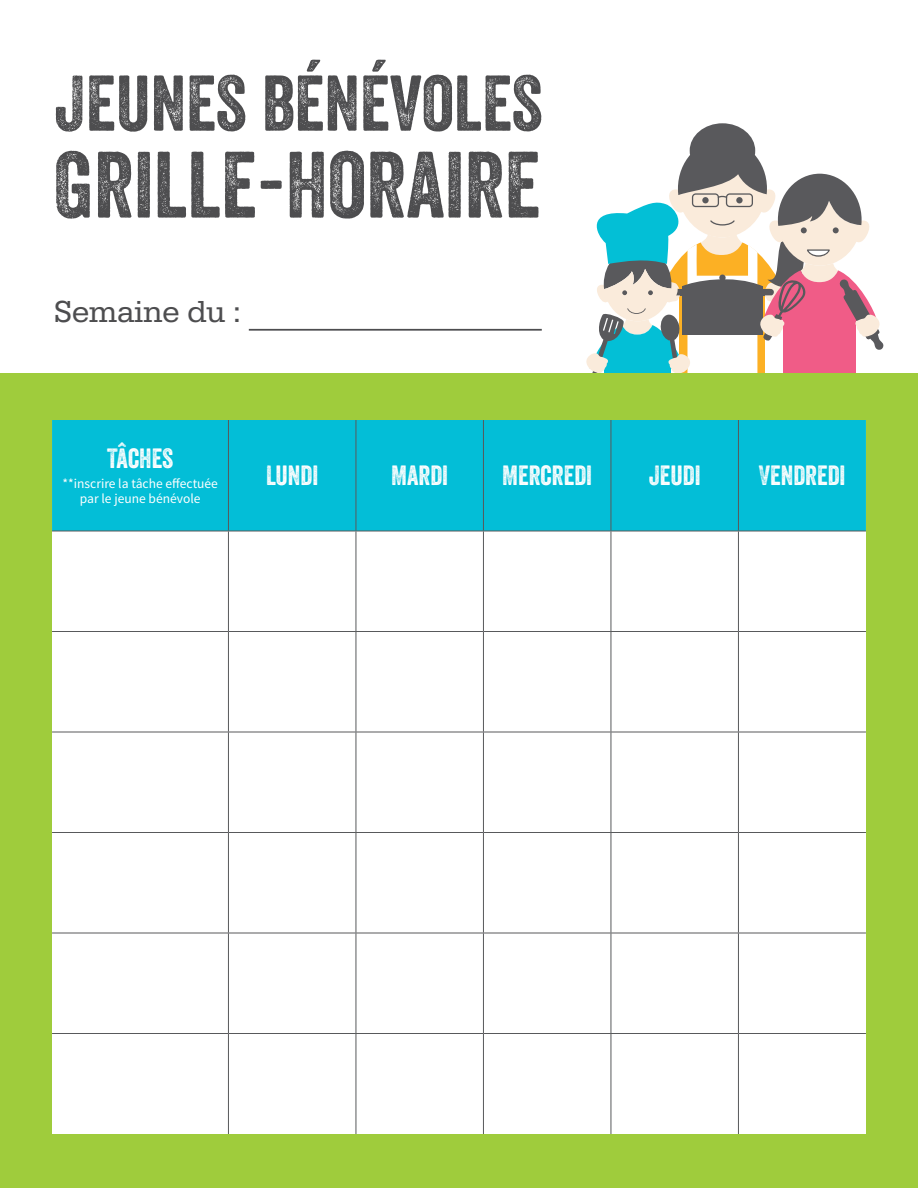
<style>
.page{position:relative;width:918px;height:1188px;background:#fff}
.page>*{position:absolute;margin:0;border:0;box-sizing:border-box;transform-origin:0 0}
.t1{font:90.9px "Veneer Two";color:#4d4d4f}
.t2{font:76.2px "Veneer Two";color:#4d4d4f}
.t3{font:31.5px "Serifa";color:#4d4d4f}
.t4{font:27px "Veneer Two";color:#fff}
.t5{font:13.5px/15px "Source Sans Pro";color:#fff;text-align:center}
</style>
<div class="page">
<div style="left:690px;top:123px;width:65px;height:55px;background:#59595c;border-radius:50%"></div>
<svg style="left:585px;top:140px;width:299px;height:234px"></svg>
<hr style="left:249px;top:329px;width:293px;height:2px;background:#4d4d4f">
<div style="left:0;top:374px;width:918px;height:814px;background:#9fcc3c"></div>
<div style="left:52px;top:420px;width:814px;height:714px;background:#fff"></div>
<div style="left:52px;top:420px;width:814px;height:111px;background:#03bed7"></div>
<hr style="left:228px;top:420px;width:1px;height:111px;background:#58595b">
<hr style="left:356px;top:420px;width:1px;height:111px;background:#58595b">
<hr style="left:483px;top:420px;width:1px;height:111px;background:#58595b">
<hr style="left:611px;top:420px;width:1px;height:111px;background:#58595b">
<hr style="left:738px;top:420px;width:1px;height:111px;background:#58595b">
<hr style="left:52px;top:531px;width:176px;height:1px;background:#58595b">
<hr style="left:228px;top:531px;width:128px;height:1px;background:#58595b">
<hr style="left:228px;top:531px;width:1px;height:100px;background:#58595b">
<hr style="left:356px;top:531px;width:127px;height:1px;background:#58595b">
<hr style="left:356px;top:531px;width:1px;height:100px;background:#58595b">
<hr style="left:483px;top:531px;width:128px;height:1px;background:#58595b">
<hr style="left:483px;top:531px;width:1px;height:100px;background:#58595b">
<hr style="left:611px;top:531px;width:127px;height:1px;background:#58595b">
<hr style="left:611px;top:531px;width:1px;height:100px;background:#58595b">
<hr style="left:738px;top:531px;width:128px;height:1px;background:#58595b">
<hr style="left:738px;top:531px;width:1px;height:100px;background:#58595b">
<hr style="left:52px;top:631px;width:176px;height:1px;background:#58595b">
<hr style="left:228px;top:631px;width:128px;height:1px;background:#58595b">
<hr style="left:228px;top:632px;width:1px;height:100px;background:#58595b">
<hr style="left:356px;top:631px;width:127px;height:1px;background:#58595b">
<hr style="left:356px;top:632px;width:1px;height:100px;background:#58595b">
<hr style="left:483px;top:631px;width:128px;height:1px;background:#58595b">
<hr style="left:483px;top:632px;width:1px;height:100px;background:#58595b">
<hr style="left:611px;top:631px;width:127px;height:1px;background:#58595b">
<hr style="left:611px;top:632px;width:1px;height:100px;background:#58595b">
<hr style="left:738px;top:631px;width:128px;height:1px;background:#58595b">
<hr style="left:738px;top:632px;width:1px;height:100px;background:#58595b">
<hr style="left:52px;top:732px;width:176px;height:1px;background:#58595b">
<hr style="left:228px;top:732px;width:128px;height:1px;background:#58595b">
<hr style="left:228px;top:732px;width:1px;height:100px;background:#58595b">
<hr style="left:356px;top:732px;width:127px;height:1px;background:#58595b">
<hr style="left:356px;top:732px;width:1px;height:100px;background:#58595b">
<hr style="left:483px;top:732px;width:128px;height:1px;background:#58595b">
<hr style="left:483px;top:732px;width:1px;height:100px;background:#58595b">
<hr style="left:611px;top:732px;width:127px;height:1px;background:#58595b">
<hr style="left:611px;top:732px;width:1px;height:100px;background:#58595b">
<hr style="left:738px;top:732px;width:128px;height:1px;background:#58595b">
<hr style="left:738px;top:732px;width:1px;height:100px;background:#58595b">
<hr style="left:52px;top:832px;width:176px;height:1px;background:#58595b">
<hr style="left:228px;top:832px;width:128px;height:1px;background:#58595b">
<hr style="left:228px;top:833px;width:1px;height:100px;background:#58595b">
<hr style="left:356px;top:832px;width:127px;height:1px;background:#58595b">
<hr style="left:356px;top:833px;width:1px;height:100px;background:#58595b">
<hr style="left:483px;top:832px;width:128px;height:1px;background:#58595b">
<hr style="left:483px;top:833px;width:1px;height:100px;background:#58595b">
<hr style="left:611px;top:832px;width:127px;height:1px;background:#58595b">
<hr style="left:611px;top:833px;width:1px;height:100px;background:#58595b">
<hr style="left:738px;top:832px;width:128px;height:1px;background:#58595b">
<hr style="left:738px;top:833px;width:1px;height:100px;background:#58595b">
<hr style="left:52px;top:933px;width:176px;height:1px;background:#58595b">
<hr style="left:228px;top:933px;width:128px;height:1px;background:#58595b">
<hr style="left:228px;top:933px;width:1px;height:100px;background:#58595b">
<hr style="left:356px;top:933px;width:127px;height:1px;background:#58595b">
<hr style="left:356px;top:933px;width:1px;height:100px;background:#58595b">
<hr style="left:483px;top:933px;width:128px;height:1px;background:#58595b">
<hr style="left:483px;top:933px;width:1px;height:100px;background:#58595b">
<hr style="left:611px;top:933px;width:127px;height:1px;background:#58595b">
<hr style="left:611px;top:933px;width:1px;height:100px;background:#58595b">
<hr style="left:738px;top:933px;width:128px;height:1px;background:#58595b">
<hr style="left:738px;top:933px;width:1px;height:100px;background:#58595b">
<hr style="left:52px;top:1033px;width:176px;height:1px;background:#58595b">
<hr style="left:228px;top:1033px;width:128px;height:1px;background:#58595b">
<hr style="left:228px;top:1034px;width:1px;height:100px;background:#58595b">
<hr style="left:356px;top:1033px;width:127px;height:1px;background:#58595b">
<hr style="left:356px;top:1034px;width:1px;height:100px;background:#58595b">
<hr style="left:483px;top:1033px;width:128px;height:1px;background:#58595b">
<hr style="left:483px;top:1034px;width:1px;height:100px;background:#58595b">
<hr style="left:611px;top:1033px;width:127px;height:1px;background:#58595b">
<hr style="left:611px;top:1034px;width:1px;height:100px;background:#58595b">
<hr style="left:738px;top:1033px;width:128px;height:1px;background:#58595b">
<hr style="left:738px;top:1034px;width:1px;height:100px;background:#58595b">
<h2 class="t2" style="left:54px;top:57px;width:490px">JEUNES BÉNÉVOLES</h2>
<h1 class="t1" style="left:54px;top:129px;width:488px">GRILLE-HORAIRE</h1>
<h3 class="t3" style="left:54px;top:294px;width:188px">Semaine du :</h3>
<h3 class="t4" style="left:107px;top:442px;width:68px">TÂCHES</h3>
<p class="t5" style="left:63px;top:476px;width:157px">**inscrire la tâche effectuée par le jeune bénévole</p>
<h3 class="t4" style="left:266px;top:459px;width:54px">LUNDI</h3>
<h3 class="t4" style="left:391px;top:459px;width:58px">MARDI</h3>
<h3 class="t4" style="left:502px;top:459px;width:91px">MERCREDI</h3>
<h3 class="t4" style="left:649px;top:459px;width:54px">JEUDI</h3>
<h3 class="t4" style="left:759px;top:459px;width:88px">VENDREDI</h3>
</div>
